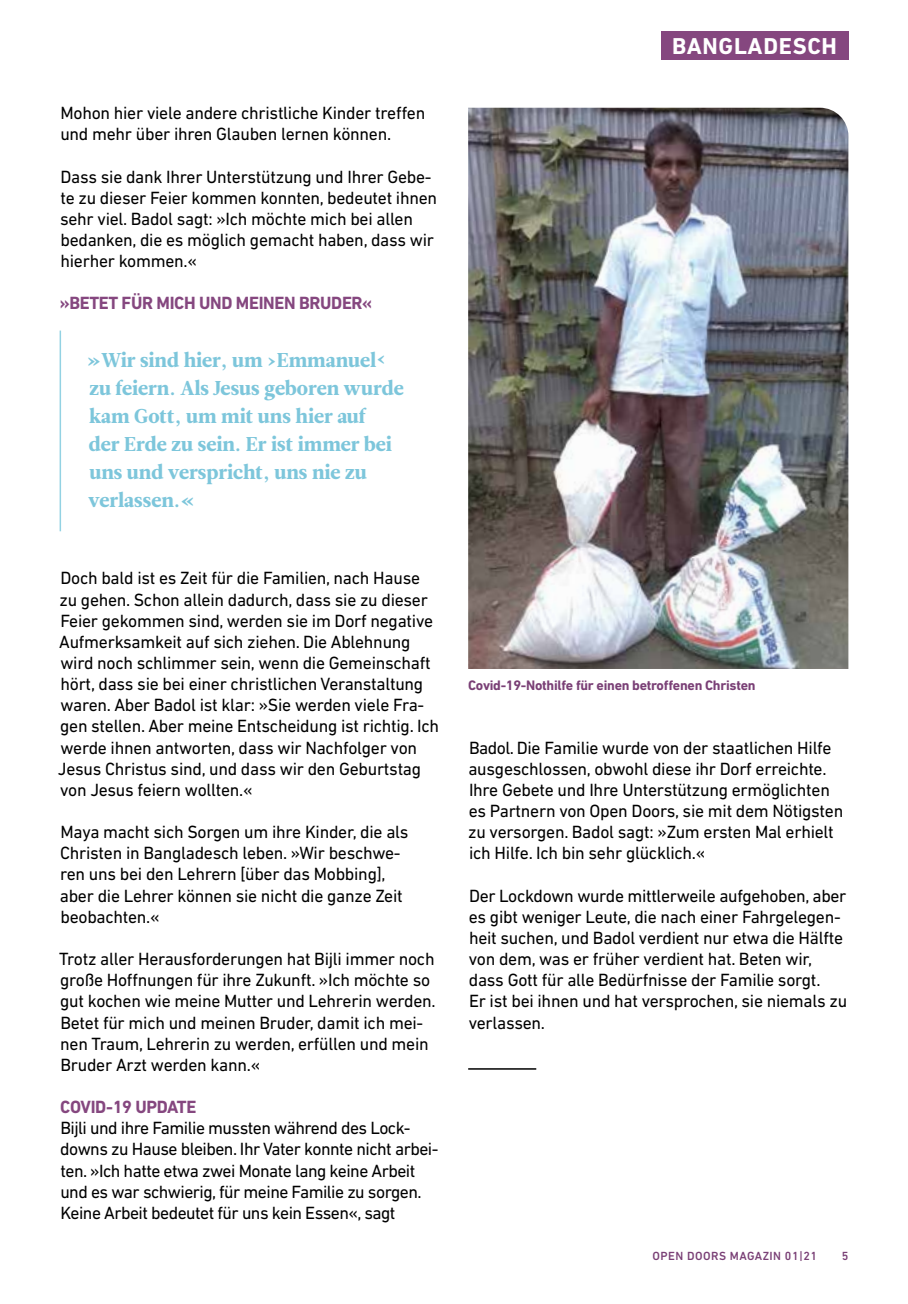
<style>
.page{position:relative;width:908px;height:1304px;background:#fff}
.page>*{position:absolute;margin:0;border:0;box-sizing:border-box;transform-origin:0 0}
.t1{font:700 23.4px "DIN Next LT Pro";letter-spacing:.03em;color:#fff}
.t2{font:20px/28px "Leitura News Roman 4";color:#7dc6db}
.t3{font:18px/21.2px "DIN Next LT Pro";letter-spacing:-.015em;color:#000}
.t4{font:700 18px "DIN Next LT Pro";letter-spacing:-.02em;color:#85477f}
.t5{font:700 14px "DIN Next LT Pro";letter-spacing:-.02em;color:#7a4076}
.t6{font:500 12px "DIN Next LT Pro";letter-spacing:.04em;color:#7a4076}
</style>
<div class="page">
<img style="left:468px;top:108px;width:380px;height:561px">
<hr style="left:468px;top:1068px;width:68px;height:2px;background:#000">
<hr style="left:60px;top:331px;width:1px;height:200px;background:#93d2e3">
<div style="left:660px;top:31px;width:188px;height:29px;background:#85477f"></div>
<p class="t3" style="left:60px;top:102px;width:366px">Mohon hier viele andere christliche Kinder treffen und mehr über ihren Glauben lernen können.</p>
<p class="t3" style="left:60px;top:166px;width:378px">Dass sie dank Ihrer Unterstützung und Ihrer Gebe&shy;te zu dieser Feier kommen konnten, bedeutet ihnen sehr viel. Badol sagt: »Ich möchte mich bei allen bedanken, die es möglich gemacht haben, dass wir hierher kommen.«</p>
<p class="t4" style="left:60px;top:293px;width:313px">»BETET FÜR MICH UND MEINEN BRUDER«</p>
<p class="t2" style="left:87px;top:346px;width:318px">»Wir sind hier, um ›Emmanuel‹ zu feiern. Als Jesus geboren wurde kam Gott, um mit uns hier auf<br>der Erde zu sein. Er ist immer bei uns und verspricht, uns nie zu verlassen.«</p>
<p class="t3" style="left:58px;top:567px;width:382px">Doch bald ist es Zeit für die Familien, nach Hause zu gehen. Schon allein dadurch, dass sie zu dieser Feier gekommen sind, werden sie im Dorf negative Aufmerksamkeit auf sich ziehen. Die Ablehnung wird noch schlimmer sein, wenn die Gemeinschaft hört, dass sie bei einer christlichen Veranstaltung waren. Aber Badol ist klar: »Sie werden viele Fra&shy;gen stellen. Aber meine Entscheidung ist richtig. Ich werde ihnen antworten, dass wir Nachfolger von Jesus Christus sind, und dass wir den Geburtstag von Jesus feiern wollten.«</p>
<p class="t3" style="left:60px;top:821px;width:350px">Maya macht sich Sorgen um ihre Kinder, die als Christen in Bangladesch leben. »Wir beschwe&shy;ren uns bei den Lehrern [über das Mobbing], aber die Lehrer können sie nicht die ganze Zeit beobachten.«</p>
<p class="t3" style="left:59px;top:948px;width:378px">Trotz aller Herausforderungen hat Bijli immer noch große Hoffnungen für ihre Zukunft. »Ich möchte so gut kochen wie meine Mutter und Lehrerin werden.<br>Betet für mich und meinen Bruder, damit ich mei&shy;nen Traum, Lehrerin zu werden, erfüllen und mein Bruder Arzt werden kann.«</p>
<p class="t4" style="left:60px;top:1096px;width:137px">COVID-19 UPDATE</p>
<p class="t3" style="left:60px;top:1117px;width:379px">Bijli und ihre Familie mussten während des Lock&shy;downs zu Hause bleiben. Ihr Vater konnte nicht arbei&shy;ten. »Ich hatte etwa zwei Monate lang keine Arbeit und es war schwierig, für meine Familie zu sorgen.<br>Keine Arbeit bedeutet für uns kein Essen«, sagt</p>
<p class="t1" style="left:671px;top:32px;width:166px">BANGLADESCH</p>
<p class="t5" style="left:468px;top:677px;width:289px">Covid-19-Nothilfe für einen betroffenen Christen</p>
<p class="t3" style="left:468px;top:737px;width:376px">Badol. Die Familie wurde von der staatlichen Hilfe ausgeschlossen, obwohl diese ihr Dorf erreichte.<br>Ihre Gebete und Ihre Unterstützung ermöglichten es Partnern von Open Doors, sie mit dem Nötigsten zu versorgen. Badol sagt: »Zum ersten Mal erhielt ich Hilfe. Ich bin sehr glücklich.«</p>
<p class="t3" style="left:468px;top:885px;width:380px">Der Lockdown wurde mittlerweile aufgehoben, aber es gibt weniger Leute, die nach einer Fahrgelegen&shy;heit suchen, und Badol verdient nur etwa die Hälfte von dem, was er früher verdient hat. Beten wir, dass Gott für alle Bedürfnisse der Familie sorgt.<br>Er ist bei ihnen und hat versprochen, sie niemals zu verlassen.</p>
<p class="t6" style="left:652px;top:1249px;width:166px">OPEN DOORS MAGAZIN 01|21</p>
<p class="t6" style="left:841px;top:1249px;width:8px">5</p>
</div>
